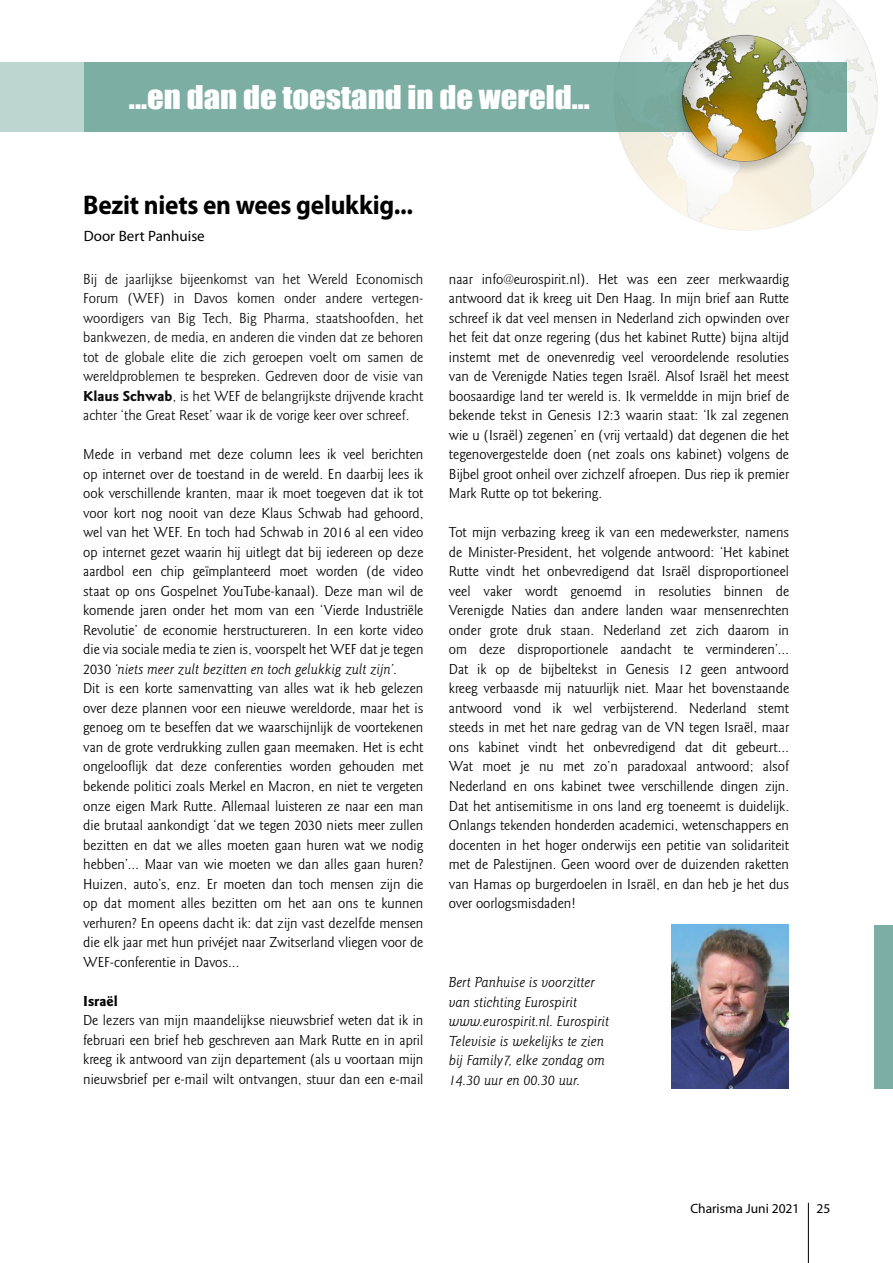
<style>
.page{position:relative;width:893px;height:1263px;background:#fff}
.page>*{position:absolute;margin:0;border:0;box-sizing:border-box;transform-origin:0 0}
.t1{font:30px "Impact";color:#fff;scale:1.09 1}
.t2{font:700 27px "Myriad Pro";letter-spacing:-.01em;color:#000;scale:.94 1}
.t3{font:15px/19.5px "Goudy Sans Std";color:#000;text-align:justify}
.t4{font:15px/19.5px "Goudy Sans Std";color:#0c0c0c;text-align:justify}
.t5{font:italic 15px "Goudy Sans Std";color:#000}
.ITC_Goudy_Sans_Std{font:15px "Myriad Pro";color:#000}
.t6{font:700 15px "Goudy Sans Std";color:#000}
.t7{font:13.5px "Myriad Pro";color:#000}
.s1{font-weight:700}
.s2{font-style:italic}
</style>
<div class="page">
<hr style="left:808px;top:1203px;width:1px;height:60px;background:#000">
<div style="left:0;top:62px;width:84px;height:70px;background:#bdd6d0"></div>
<img style="left:618px;top:0;width:260px;height:231px">
<div style="left:84px;top:62px;width:763px;height:70px;background:#7daea3"></div>
<div style="left:674px;top:36px;width:141px;height:141px;background:#000;opacity:.2"></div>
<img style="left:677px;top:32px;width:133px;height:132px">
<div style="left:874px;top:925px;width:19px;height:164px;background:#7daea3"></div>
<img style="left:671px;top:925px;width:117px;height:164px">
<p class="t1" style="left:129px;top:74px;width:424px">...en dan de toestand in de wereld...</p>
<p class="t2" style="left:83px;top:187px;width:352px">Bezit niets en wees gelukkig...</p>
<p class="ITC_Goudy_Sans_Std" style="left:84px;top:226px;width:123px">Door Bert Panhuise</p>
<p class="t4" style="left:83px;top:270px;width:342px">Bij de jaarlijkse bijeenkomst van het Wereld Economisch Forum (WEF) in Davos komen onder andere vertegen&shy;woordigers van Big Tech, Big Pharma, staatshoofden, het bankwezen, de media, en anderen die vinden dat ze behoren tot de globale elite die zich geroepen voelt om samen de wereldproblemen te bespreken. Gedreven door de visie van <span class="s1">Klaus Schwab</span>, is het WEF de belangrijkste drijvende kracht achter ‘the Great Reset’ waar ik de vorige keer over schreef.</p>
<p class="t3" style="left:83px;top:445px;width:342px">Mede in verband met deze column lees ik veel berichten op internet over de toestand in de wereld. En daarbij lees ik ook verschillende kranten, maar ik moet toegeven dat ik tot voor kort nog nooit van deze Klaus Schwab had gehoord, wel van het WEF. En toch had Schwab in 2016 al een video op internet gezet waarin hij uitlegt dat bij iedereen op deze aardbol een chip geïmplanteerd moet worden (de video staat op ons Gospelnet YouTube-kanaal). Deze man wil de komende jaren onder het mom van een ‘Vierde Industriële Revolutie’ de economie herstructureren. In een korte video die via sociale media te zien is, voorspelt het WEF dat je tegen 2030 <span class="s2">‘niets meer zult bezitten en toch gelukkig zult zijn’</span>.</p>
<p class="t3" style="left:83px;top:679px;width:342px">Dit is een korte samenvatting van alles wat ik heb gelezen over deze plannen voor een nieuwe wereldorde, maar het is genoeg om te beseffen dat we waarschijnlijk de voortekenen van de grote verdrukking zullen gaan meemaken. Het is echt ongelooflijk dat deze conferenties worden gehouden met bekende politici zoals Merkel en Macron, en niet te vergeten onze eigen Mark Rutte. Allemaal luisteren ze naar een man die brutaal aankondigt ‘dat we tegen 2030 niets meer zullen bezitten en dat we alles moeten gaan huren wat we nodig hebben’… Maar van wie moeten we dan alles gaan huren?<br>Huizen, auto’s, enz. Er moeten dan toch mensen zijn die op dat moment alles bezitten om het aan ons te kunnen verhuren? En opeens dacht ik: dat zijn vast dezelfde mensen die elk jaar met hun privéjet naar Zwitserland vliegen voor de WEF-conferentie in Davos...</p>
<p class="t6" style="left:83px;top:992px;width:36px">Israël</p>
<p class="t3" style="left:83px;top:1011px;width:342px">De lezers van mijn maandelijkse nieuwsbrief weten dat ik in februari een brief heb geschreven aan Mark Rutte en in april kreeg ik antwoord van zijn departement (als u voortaan mijn nieuwsbrief per e-mail wilt ontvangen, stuur dan een e-mail</p>
<p class="t3" style="left:449px;top:270px;width:342px">naar info@eurospirit.nl). Het was een zeer merkwaardig antwoord dat ik kreeg uit Den Haag. In mijn brief aan Rutte schreef ik dat veel mensen in Nederland zich opwinden over het feit dat onze regering (dus het kabinet Rutte) bijna altijd instemt met de onevenredig veel veroordelende resoluties van de Verenigde Naties tegen Israël. Alsof Israël het meest boosaardige land ter wereld is. Ik vermeldde in mijn brief de bekende tekst in Genesis 12:3 waarin staat: ‘Ik zal zegenen wie u (Israël) zegenen’ en (vrij vertaald) dat degenen die het tegenovergestelde doen (net zoals ons kabinet) volgens de Bijbel groot onheil over zichzelf afroepen. Dus riep ik premier Mark Rutte op tot bekering.</p>
<p class="t3" style="left:449px;top:523px;width:342px">Tot mijn verbazing kreeg ik van een medewerkster, namens de Minister-President, het volgende antwoord: ‘Het kabinet Rutte vindt het onbevredigend dat Israël disproportioneel veel vaker wordt genoemd in resoluties binnen de Verenigde Naties dan andere landen waar mensenrechten onder grote druk staan. Nederland zet zich daarom in om deze disproportionele aandacht te verminderen’… Dat ik op de bijbeltekst in Genesis 12 geen antwoord kreeg verbaasde mij natuurlijk niet. Maar het bovenstaande antwoord vond ik wel verbijsterend. Nederland stemt steeds in met het nare gedrag van de VN tegen Israël, maar ons kabinet vindt het onbevredigend dat dit gebeurt… Wat moet je nu met zo’n paradoxaal antwoord; alsof Nederland en ons kabinet twee verschillende dingen zijn.<br>Dat het antisemitisme in ons land erg toeneemt is duidelijk.<br>Onlangs tekenden honderden academici, wetenschappers en docenten in het hoger onderwijs een petitie van solidariteit met de Palestijnen. Geen woord over de duizenden raketten van Hamas op burgerdoelen in Israël, en dan heb je het dus over oorlogsmisdaden!</p>
<p class="t5" style="left:449px;top:974px;width:148px">Bert Panhuise is voorzitter</p>
<p class="t5" style="left:449px;top:994px;width:130px">van stichting Eurospirit</p>
<p class="t5" style="left:449px;top:1013px;width:162px">www.eurospirit.nl. Eurospirit</p>
<p class="t5" style="left:449px;top:1033px;width:156px">Televisie is wekelijks te zien</p>
<p class="t5" style="left:449px;top:1052px;width:157px">bij Family7, elke zondag om</p>
<p class="t5" style="left:449px;top:1072px;width:133px">14.30 uur en 00.30 uur.</p>
<p class="t7" style="left:690px;top:1200px;width:111px">Charisma Juni 2021</p>
<p class="t7" style="left:816px;top:1200px;width:15px">25</p>
</div>
